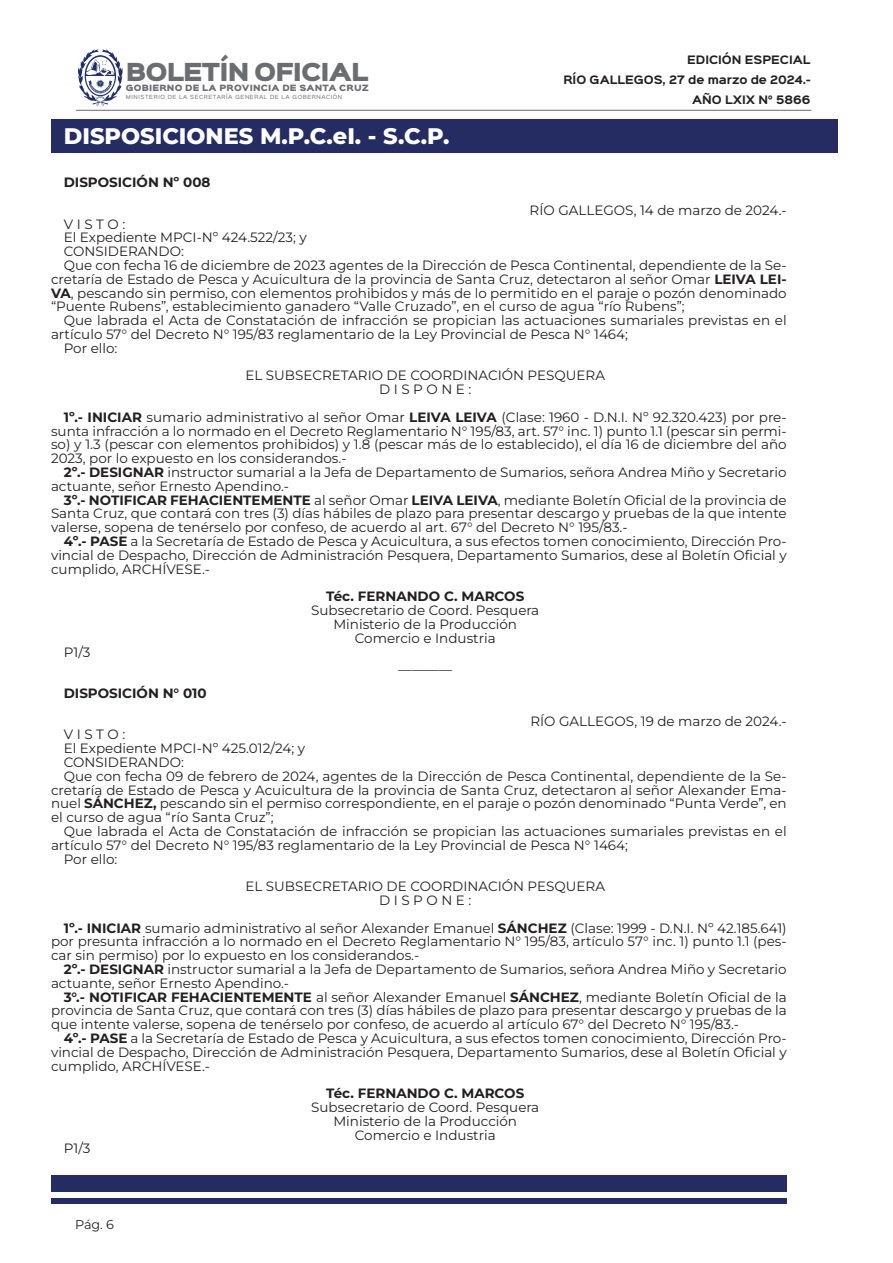
<style>
.page{position:relative;width:893px;height:1263px;background:#fff}
.page>*{position:absolute;margin:0;border:0;box-sizing:border-box;transform-origin:0 0}
.t1{font:800 22.5px "Montserrat";color:#fff}
.t2{font:22.35px "Sinkin Sans 900 X Black";letter-spacing:-.04em;color:#6c6d70}
.t3{font:13.5px/13.8px "Montserrat";color:#231f20;text-align:justify}
.t4{font:700 13.5px "Montserrat";color:#231f20}
.t5{font:12.75px "Montserrat";color:#231f20}
.t6{font:700 10.5px/20px "Sinkin Sans 700";color:#231f20;text-align:right}
.t7{font:7.8px "Sinkin Sans 900 X Black";letter-spacing:.02em;color:#6c6d70}
.t8{font:5.1px "Sinkin Sans 400";letter-spacing:.12em;color:#6c6d70}
.s1{font-weight:700}
</style>
<div class="page">
<svg style="left:78px;top:49px;width:45px;height:57px"></svg>
<hr style="left:76px;top:110px;width:735px;height:1px;background:#6c6d70">
<div style="left:51px;top:119px;width:787px;height:33px;background:#252c61"></div>
<div style="left:51px;top:1175px;width:736px;height:16px;background:#252c61"></div>
<div style="left:51px;top:1199px;width:736px;height:5px;background:#252c61"></div>
<h2 class="t2" style="left:126px;top:61px;width:244px">BOLETÍN OFICIAL</h2>
<p class="t7" style="left:126px;top:84px;width:245px">GOBIERNO DE LA PROVINCIA DE SANTA CRUZ</p>
<p class="t8" style="left:126px;top:93px;width:218px">MINISTERIO DE LA SECRETARÍA GENERAL DE LA GOBERNACIÓN</p>
<p class="t1" style="left:64px;top:121px;width:387px">DISPOSICIONES M.P.C.eI. - S.C.P.</p>
<p class="t4" style="left:64px;top:173px;width:148px">DISPOSICIÓN Nº 008</p>
<p class="t6" style="left:563px;top:50px;width:249px">EDICIÓN ESPECIAL<br>RÍO GALLEGOS, 27 de marzo de 2024.-<br>AÑO LXIX N° 5866</p>
<p class="t3" style="left:530px;top:203px;width:259px">RÍO GALLEGOS, 14 de marzo de 2024.-</p>
<p class="t3" style="left:64px;top:217px;width:63px">V I S T O :</p>
<p class="t3" style="left:64px;top:230px;width:245px">El Expediente MPCI-Nº 424.522/23; y</p>
<p class="t3" style="left:64px;top:244px;width:122px">CONSIDERANDO:</p>
<p class="t3" style="left:51px;top:258px;width:737px;text-indent:13px">Que con fecha 16 de diciembre de 2023 agentes de la Dirección de Pesca Continental, dependiente de la Se&shy;cretaría de Estado de Pesca y Acuicultura de la provincia de Santa Cruz, detectaron al señor Omar <span class="s1">LEIVA LEI-VA</span>, pescando sin permiso, con elementos prohibidos y más de lo permitido en el paraje o pozón denominado “Puente Rubens”, establecimiento ganadero “Valle Cruzado”, en el curso de agua “río Rubens”;</p>
<p class="t3" style="left:51px;top:313px;width:737px;text-indent:13px">Que labrada el Acta de Constatación de infracción se propician las actuaciones sumariales previstas en el artículo 57° del Decreto N° 195/83 reglamentario de la Ley Provincial de Pesca N° 1464;</p>
<p class="t3" style="left:64px;top:341px;width:55px">Por ello:</p>
<p class="t3" style="left:245px;top:368px;width:361px">EL SUBSECRETARIO DE COORDINACIÓN PESQUERA</p>
<p class="t3" style="left:379px;top:382px;width:94px">D I S P O N E :</p>
<p class="t3" style="left:51px;top:410px;width:737px;text-indent:13px"><span class="s1">1º.- INICIAR</span> sumario administrativo al señor Omar <span class="s1">LEIVA LEIVA</span> (Clase: 1960 - D.N.I. Nº 92.320.423) por pre&shy;sunta infracción a lo normado en el Decreto Reglamentario N° 195/83, art. 57° inc. 1) punto 1.1 (pescar sin permi&shy;so) y 1.3 (pescar con elementos prohibidos) y 1.8 (pescar más de lo establecido), el día 16 de diciembre del año 2023, por lo expuesto en los considerandos.-</p>
<p class="t3" style="left:51px;top:465px;width:737px;text-indent:13px"><span class="s1">2º.- DESIGNAR</span> instructor sumarial a la Jefa de Departamento de Sumarios, señora Andrea Miño y Secretario actuante, señor Ernesto Apendino.-</p>
<p class="t3" style="left:51px;top:493px;width:737px;text-indent:13px"><span class="s1">3º.- NOTIFICAR FEHACIENTEMENTE</span> al señor Omar <span class="s1">LEIVA LEIVA</span>, mediante Boletín Oficial de la provincia de Santa Cruz, que contará con tres (3) días hábiles de plazo para presentar descargo y pruebas de la que intente valerse, sopena de tenérselo por confeso, de acuerdo al art. 67° del Decreto N° 195/83.-</p>
<p class="t3" style="left:51px;top:534px;width:737px;text-indent:13px"><span class="s1">4º.- PASE</span> a la Secretaría de Estado de Pesca y Acuicultura, a sus efectos tomen conocimiento, Dirección Pro&shy;vincial de Despacho, Dirección de Administración Pesquera, Departamento Sumarios, dese al Boletín Oficial y cumplido, ARCHÍVESE.-</p>
<p class="t4" style="left:326px;top:587px;width:200px">Téc. FERNANDO C. MARCOS</p>
<p class="t3" style="left:311px;top:603px;width:229px">Subsecretario de Coord. Pesquera</p>
<p class="t3" style="left:333px;top:617px;width:185px">Ministerio de la Producción</p>
<p class="t3" style="left:355px;top:631px;width:142px">Comercio e Industria</p>
<p class="t3" style="left:64px;top:644px;width:28px">P1/3</p>
<p class="t3" style="left:398px;top:658px;width:55px">________</p>
<p class="t4" style="left:64px;top:684px;width:144px">DISPOSICIÓN N° 010</p>
<p class="t3" style="left:530px;top:713px;width:258px">RÍO GALLEGOS, 19 de marzo de 2024.-</p>
<p class="t3" style="left:64px;top:727px;width:63px">V I S T O :</p>
<p class="t3" style="left:64px;top:741px;width:243px">El Expediente MPCI-Nº 425.012/24; y</p>
<p class="t3" style="left:64px;top:755px;width:122px">CONSIDERANDO:</p>
<p class="t3" style="left:51px;top:769px;width:737px;text-indent:13px">Que con fecha 09 de febrero de 2024, agentes de la Dirección de Pesca Continental, dependiente de la Se&shy;cretaría de Estado de Pesca y Acuicultura de la provincia de Santa Cruz, detectaron al señor Alexander Ema&shy;nuel <span class="s1">SÁNCHEZ,</span> pescando sin el permiso correspondiente, en el paraje o pozón denominado “Punta Verde”, en el curso de agua “río Santa Cruz”;</p>
<p class="t3" style="left:51px;top:824px;width:737px;text-indent:13px">Que labrada el Acta de Constatación de infracción se propician las actuaciones sumariales previstas en el artículo 57° del Decreto N° 195/83 reglamentario de la Ley Provincial de Pesca N° 1464;</p>
<p class="t3" style="left:64px;top:851px;width:55px">Por ello:</p>
<p class="t3" style="left:245px;top:879px;width:361px">EL SUBSECRETARIO DE COORDINACIÓN PESQUERA</p>
<p class="t3" style="left:379px;top:893px;width:94px">D I S P O N E :</p>
<p class="t3" style="left:51px;top:920px;width:737px;text-indent:13px"><span class="s1">1º.- INICIAR</span> sumario administrativo al señor Alexander Emanuel <span class="s1">SÁNCHEZ</span> (Clase: 1999 - D.N.I. Nº 42.185.641) por presunta infracción a lo normado en el Decreto Reglamentario N° 195/83, artículo 57° inc. 1) punto 1.1 (pes&shy;car sin permiso) por lo expuesto en los considerandos.-</p>
<p class="t3" style="left:51px;top:962px;width:737px;text-indent:13px"><span class="s1">2º.- DESIGNAR</span> instructor sumarial a la Jefa de Departamento de Sumarios, señora Andrea Miño y Secretario actuante, señor Ernesto Apendino.-</p>
<p class="t3" style="left:51px;top:989px;width:737px;text-indent:13px"><span class="s1">3°.- NOTIFICAR FEHACIENTEMENTE</span> al señor Alexander Emanuel <span class="s1">SÁNCHEZ</span>, mediante Boletín Oficial de la provincia de Santa Cruz, que contará con tres (3) días hábiles de plazo para presentar descargo y pruebas de la que intente valerse, sopena de tenérselo por confeso, de acuerdo al artículo 67° del Decreto N° 195/83.-</p>
<p class="t3" style="left:51px;top:1031px;width:737px;text-indent:13px"><span class="s1">4º.- PASE</span> a la Secretaría de Estado de Pesca y Acuicultura, a sus efectos tomen conocimiento, Dirección Pro&shy;vincial de Despacho, Dirección de Administración Pesquera, Departamento Sumarios, dese al Boletín Oficial y cumplido, ARCHÍVESE.-</p>
<p class="t4" style="left:326px;top:1084px;width:200px">Téc. FERNANDO C. MARCOS</p>
<p class="t3" style="left:311px;top:1100px;width:229px">Subsecretario de Coord. Pesquera</p>
<p class="t3" style="left:333px;top:1114px;width:185px">Ministerio de la Producción</p>
<p class="t3" style="left:355px;top:1127px;width:142px">Comercio e Industria</p>
<p class="t3" style="left:64px;top:1141px;width:28px">P1/3</p>
<p class="t5" style="left:75px;top:1215px;width:41px">Pág. 6</p>
</div>
